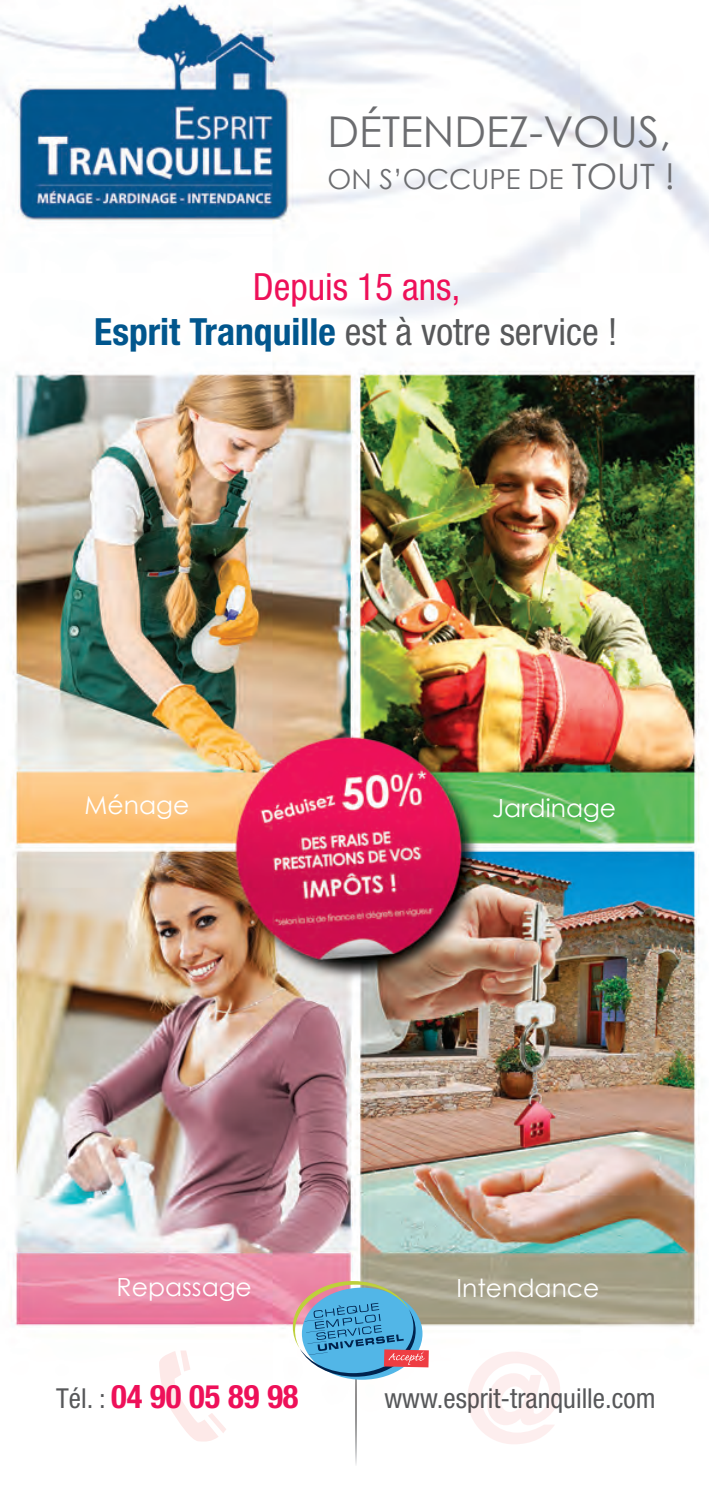
<style>
.page{position:relative;width:709px;height:1489px;background:#fff}
.page>*{position:absolute;margin:0;border:0;box-sizing:border-box;transform-origin:0 0}
.t1{font:700 condensed 125px "Helvetica Neue";color:#fac9c8}
.t2{font:42.5px "Century Gothic";color:#6c6d70}
.t3{font:condensed 37.5px/45px "Helvetica Neue";color:#57585a;text-align:center}
.t4{font:700 condensed 32.5px "Helvetica Neue";color:#ee1059}
.t5{font:condensed 27.5px "Helvetica Neue";color:#57585a}
.t6{font:27.5px "Century Gothic";color:#6c6d70}
.t7{font:25px "Century Gothic";color:#fff}
.s1{font-size:35px}
.s2{color:#ee1059}
.s3{font-weight:700;color:#01568d}
.s4{font-weight:400;font-size:27.5px;color:#57585a}
</style>
<div class="page">
<img style="left:0;top:0;width:708px;height:1465px">
<svg style="left:159px;top:1350px;width:67px;height:91px"></svg>
<svg style="left:355px;top:1379px;width:1px;height:86px"></svg>
<svg style="left:293px;top:1280px;width:135px;height:96px;background:#7ea6bf"></svg>
<p class="t2" style="left:327px;top:105px;width:345px">DÉTENDEZ-VOUS,</p>
<p class="t6" style="left:327px;top:162px;width:349px">ON S’OCCUPE DE <span class="s1">TOUT !</span></p>
<p class="t3" style="left:94px;top:264px;width:524px"><span class="s2">Depuis 15 ans,<br></span><span class="s3">Esprit Tranquille</span> est à votre service !</p>
<p class="t7" style="left:84px;top:789px;width:106px">Ménage</p>
<p class="t7" style="left:492px;top:792px;width:126px">Jardinage</p>
<p class="t7" style="left:117px;top:1272px;width:137px">Repassage</p>
<p class="t7" style="left:456px;top:1272px;width:144px">Intendance</p>
<h1 class="t1" style="left:463px;top:1322px;width:102px">@</h1>
<p class="t4" style="left:56px;top:1376px;width:244px"><span class="s4">Tél. :</span> 04 90 05 89 98</p>
<p class="t5" style="left:384px;top:1382px;width:272px">www.esprit-tranquille.com</p>
</div>
